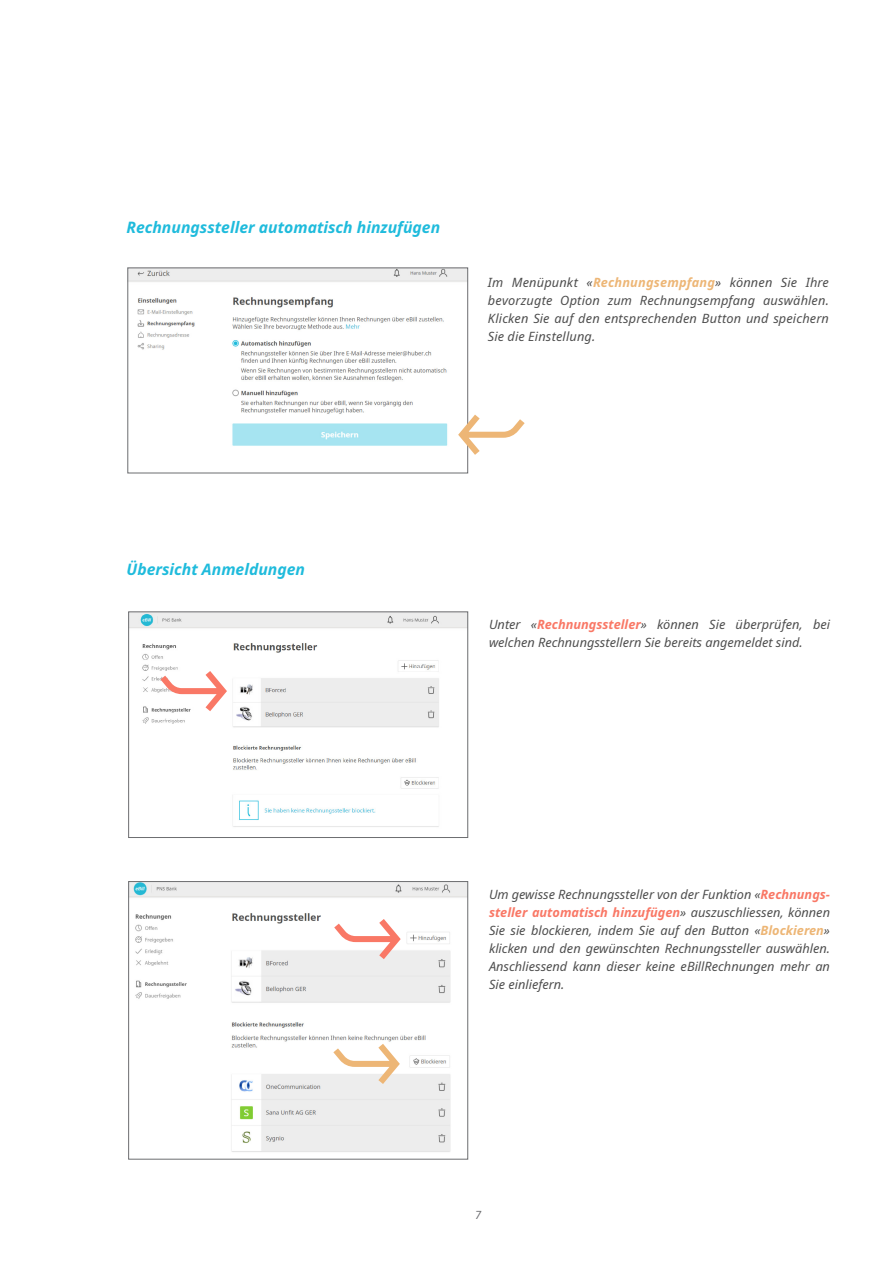
<style>
.page{position:relative;width:893px;height:1263px;background:#fff}
.page>*{position:absolute;margin:0;border:0;box-sizing:border-box;transform-origin:0 0}
.t1{font:italic 700 15.75px "Noto Sans";color:#1fbbdc}
.Einf__Abs{font:italic 12.75px/18px "Noto Sans";color:#4e4e4e;text-align:justify}
.t2{font:italic 11.25px "Noto Sans";color:#6c6d70}
.s1{font-weight:700;color:#edb676}
.s2{font-weight:700;color:#f97866}
</style>
<div class="page">
<img style="left:130px;top:883px;width:336px;height:269px">
<div style="left:128px;top:881px;width:340px;height:278px;border:1px solid #6c6d70"></div>
<img style="left:130px;top:270px;width:336px;height:176px">
<svg style="left:458px;top:415px;width:67px;height:40px"></svg>
<img style="left:130px;top:614px;width:336px;height:213px">
<div style="left:128px;top:612px;width:340px;height:226px;border:1px solid #6c6d70"></div>
<svg style="left:161px;top:671px;width:66px;height:40px"></svg>
<svg style="left:333px;top:1044px;width:67px;height:40px"></svg>
<svg style="left:334px;top:919px;width:67px;height:40px"></svg>
<p class="t1" style="left:126px;top:216px;width:315px">Rechnungssteller automatisch hinzufügen</p>
<p class="Einf__Abs" style="left:488px;top:273px;width:343px">Im Menüpunkt «<span class="s1">Rechnungsempfang</span>» können Sie Ihre bevorzugte Option zum Rechnungsempfang auswählen.<br>Klicken Sie auf den entsprechenden Button und speichern Sie die Einstellung.</p>
<p class="t1" style="left:126px;top:558px;width:180px">Übersicht Anmeldungen</p>
<p class="Einf__Abs" style="left:489px;top:615px;width:343px">Unter «<span class="s2">Rechnungssteller</span>» können Sie überprüfen, bei welchen Rechnungsstellern Sie bereits angemeldet sind.</p>
<p class="Einf__Abs" style="left:489px;top:885px;width:343px">Um gewisse Rechnungssteller von der Funktion «<span class="s2">Rechnungs&shy;steller automatisch hinzufügen</span>» auszuschliessen, können Sie sie blockieren, indem Sie auf den Button «<span class="s1">Blockieren</span>» klicken und den gewünschten Rechnungssteller auswählen.<br>Anschliessend kann dieser keine eBillRechnungen mehr an Sie einliefern.</p>
<p class="t2" style="left:475px;top:1207px;width:8px">7</p>
</div>
